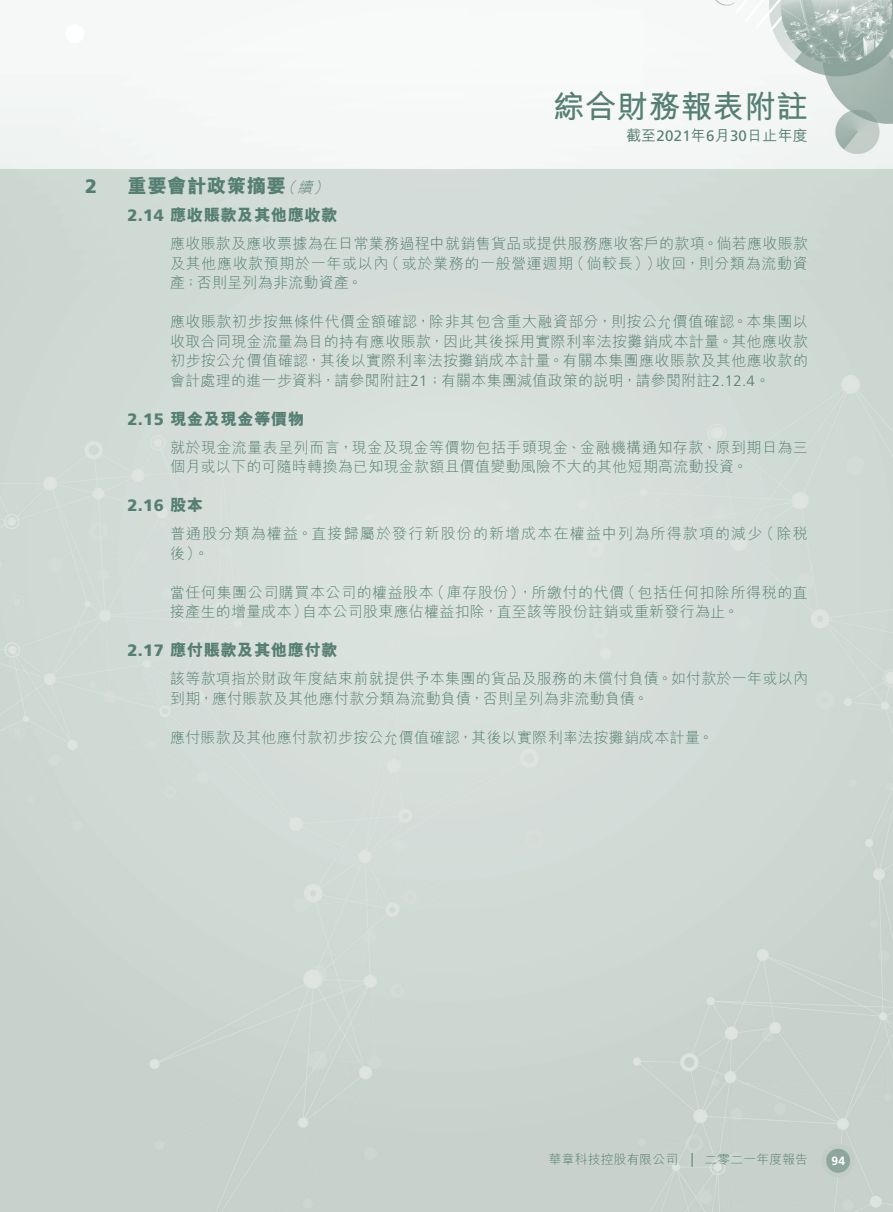
<style>
.page{position:relative;width:893px;height:1212px;background:#fff}
.page>*{position:absolute;margin:0;border:0;box-sizing:border-box;transform-origin:0 0}
.t1{font:700 31.5px "M Hei HK";letter-spacing:.015em;color:#557f72}
.t2{font:800 19.5px "M Hei HK";letter-spacing:.02em;color:#557f72}
.t3{font:900 19.5px "Frutiger LT Std";color:#557f72}
.t4{font:800 16.5px "M Hei HK";letter-spacing:.02em;color:#557f72}
.t5{font:900 16.5px "Frutiger LT Std";color:#557f72}
.t6{font:300 15px/19.5px "M Hei HK";letter-spacing:.02em;color:#557f72}
.t7{font:300 15px/19.5px "M Hei HK";letter-spacing:.075em;color:#557f72}
.t8{font:500 15px "M Hei HK";letter-spacing:.015em;color:#557f72}
.t9{font:300 12.75px "M Hei HK";letter-spacing:.015em;color:#557f72}
.t10{font:700 12px "Frutiger LT Std";color:#fff}
.s1{font-family:"Frutiger LT Std";font-weight:400}
.s2{font-weight:300;font-style:italic;font-size:15px}
.s3{font-family:"Frutiger LT Std";font-weight:900}
.s4{font-family:"Frutiger LT Std"}
.s5{font-family:"M Hei HK";font-weight:800}
</style>
<div class="page">
<img style="left:0;top:0;width:893px;height:169px">
<div style="left:0;top:169px;width:893px;height:1043px;background:#d0dad5"></div>
<svg style="left:824px;top:1146px;width:28px;height:29px"></svg>
<div style="left:822px;top:1144px;width:33px;height:33px;border:4px solid #c2cdc8;border-radius:50%"></div>
<svg style="left:692px;top:1153px;width:1px;height:14px"></svg>
<h1 class="t1" style="left:553px;top:84px;width:256px">綜合財務報表附註</h1>
<p class="t8" style="left:626px;top:125px;width:183px">截至<span class="s1">2021</span>年<span class="s1">6</span>月<span class="s1">30</span>日止年度</p>
<h2 class="t3" style="left:85px;top:175px;width:13px">2</h2>
<h2 class="t2" style="left:128px;top:173px;width:207px">重要會計政策摘要<span class="s2">（續）</span></h2>
<p class="t4" style="left:128px;top:204px;width:212px"><span class="s3">2.14</span> 應收賬款及其他應收款</p>
<p class="t6" style="left:170px;top:233px;width:639px;text-align:justify">應收賬款及應收票據為在日常業務過程中就銷售貨品或提供服務應收客戶的款項。倘若應收賬款及其他應收款預期於一年或以內（或於業務的一般營運週期（倘較長））收回，則分類為流動資產；否則呈列為非流動資產。</p>
<p class="t6" style="left:170px;top:311px;width:639px;text-align:justify">應收賬款初步按無條件代價金額確認，除非其包含重大融資部分，則按公允價值確認。本集團以收取合同現金流量為目的持有應收賬款，因此其後採用實際利率法按攤銷成本計量。其他應收款初步按公允價值確認，其後以實際利率法按攤銷成本計量。有關本集團應收賬款及其他應收款的會計處理的進一步資料，請參閱附註<span class="s4">21</span>；有關本集團減值政策的說明，請參閱附註<span class="s4">2.12.4</span>。</p>
<p class="t4" style="left:128px;top:408px;width:178px"><span class="s3">2.15</span> 現金及現金等價物</p>
<p class="t6" style="left:170px;top:437px;width:639px">就於現金流量表呈列而言，現金及現金等價物包括手頭現金、金融機構通知存款、原到期日為三個月或以下的可隨時轉換為已知現金款額且價值變動風險不大的其他短期高流動投資。</p>
<p class="t5" style="left:128px;top:495px;width:77px">2.16 <span class="s5">股本</span></p>
<p class="t7" style="left:170px;top:523px;width:639px">普通股分類為權益。直接歸屬於發行新股份的新增成本在權益中列為所得款項的減少（除稅後）。</p>
<p class="t6" style="left:170px;top:582px;width:639px">當任何集團公司購買本公司的權益股本（庫存股份），所繳付的代價（包括任何扣除所得稅的直接產生的增量成本）自本公司股東應佔權益扣除，直至該等股份註銷或重新發行為止。</p>
<p class="t4" style="left:128px;top:639px;width:212px"><span class="s3">2.17</span> 應付賬款及其他應付款</p>
<p class="t6" style="left:170px;top:668px;width:639px">該等款項指於財政年度結束前就提供予本集團的貨品及服務的未償付負債。如付款於一年或以內到期，應付賬款及其他應付款分類為流動負債，否則呈列為非流動負債。</p>
<p class="t6" style="left:170px;top:727px;width:545px">應付賬款及其他應付款初步按公允價值確認，其後以實際利率法按攤銷成本計量。</p>
<p class="t9" style="left:549px;top:1150px;width:131px">華章科技控股有限公司</p>
<p class="t9" style="left:704px;top:1150px;width:105px">二零二一年度報告</p>
<p class="t10" style="left:831px;top:1153px;width:15px">94</p>
</div>
